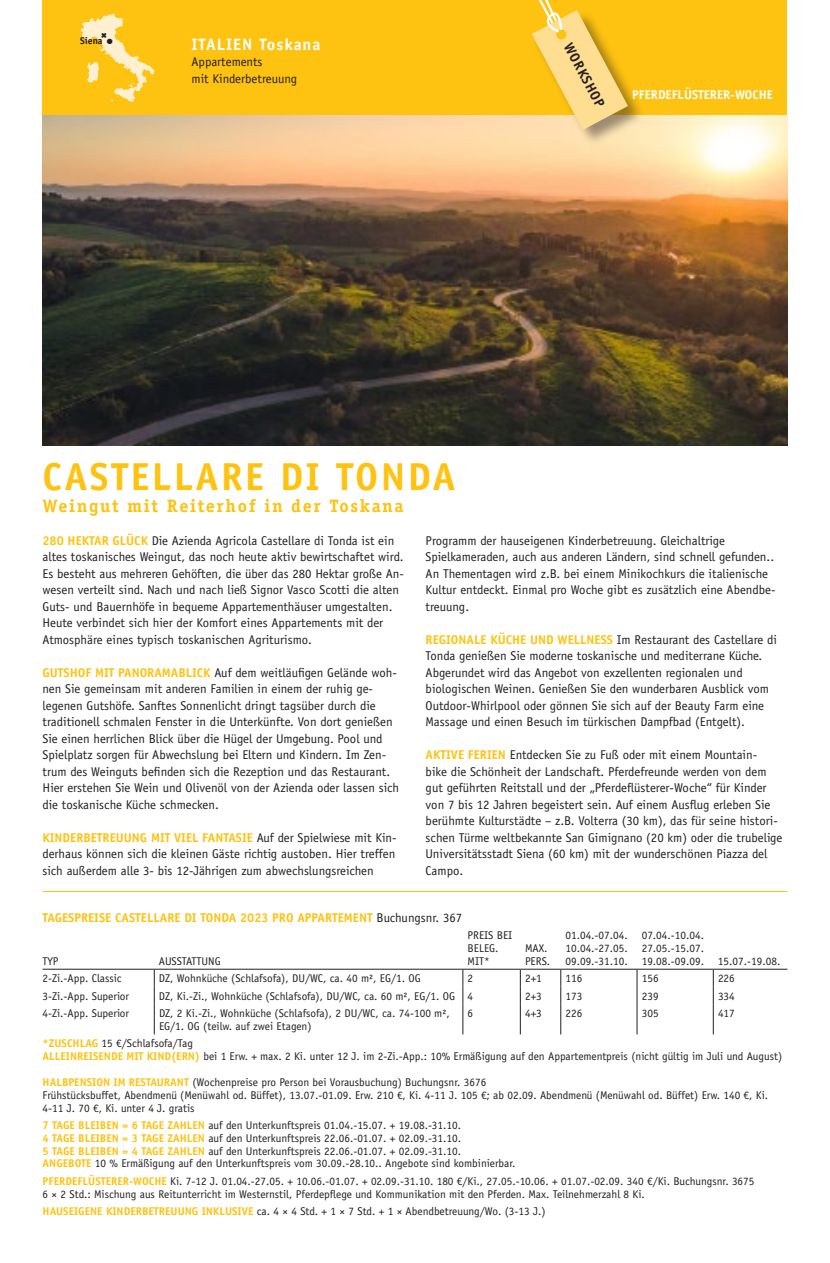
<style>
.page{position:relative;width:830px;height:1263px;background:#fff}
.page>*{position:absolute;margin:0;border:0;box-sizing:border-box;transform-origin:0 0}
.t1{font:700 39px "Officina Sans Std";letter-spacing:.06em;color:#fec210}
.t2{font:700 18px "Officina Serif Std";letter-spacing:.09em;color:#fec210}
.t3{font:700 16.5px "Officina Sans Std";letter-spacing:.06em;color:#fff}
.t4{font:700 14.1px "Officina Sans Std";color:#231f20}
.t5{font:12.75px/16.5px "Officina Sans Std";color:#231f20}
.t6{font:700 12.75px "Officina Sans Std";color:#fec210}
.t7{font:700 12.75px "Officina Sans Std";color:#fff}
.t8{font:11.25px/12.8px "Officina Sans Std";color:#231f20}
.t9{font:700 9.75px "Officina Sans Std";color:#231f20}
.t10{font:7.5px "Zapf Dingbats Std";color:#231f20}
.s1{font-weight:700;color:#fec210}
.s2{font-weight:400;color:#231f20}
</style>
<div class="page">
<div style="left:43px;top:0;width:744px;height:116px;background:#fec210"></div>
<img style="left:43px;top:116px;width:744px;height:330px">
<hr style="left:154px;top:1004px;width:1px;height:30px;background:#231f20">
<hr style="left:462px;top:1004px;width:1px;height:30px;background:#231f20">
<hr style="left:519px;top:1004px;width:1px;height:30px;background:#231f20">
<hr style="left:560px;top:1004px;width:1px;height:30px;background:#231f20">
<hr style="left:636px;top:1004px;width:1px;height:30px;background:#231f20">
<hr style="left:712px;top:1004px;width:1px;height:30px;background:#231f20">
<hr style="left:43px;top:969px;width:111px;height:1px;background:#231f20">
<hr style="left:154px;top:969px;width:308px;height:1px;background:#231f20">
<svg style="left:154px;top:969px;width:1px;height:35px"></svg>
<hr style="left:462px;top:969px;width:58px;height:1px;background:#231f20">
<svg style="left:462px;top:969px;width:1px;height:35px"></svg>
<hr style="left:520px;top:969px;width:40px;height:1px;background:#231f20">
<svg style="left:519px;top:969px;width:1px;height:35px"></svg>
<hr style="left:560px;top:969px;width:76px;height:1px;background:#231f20">
<svg style="left:560px;top:969px;width:1px;height:35px"></svg>
<hr style="left:636px;top:969px;width:77px;height:1px;background:#231f20">
<svg style="left:636px;top:969px;width:1px;height:35px"></svg>
<hr style="left:713px;top:969px;width:74px;height:1px;background:#231f20">
<svg style="left:712px;top:969px;width:1px;height:35px"></svg>
<hr style="left:43px;top:891px;width:744px;height:1px;background:#fec210">
<div style="left:531px;top:10px;width:113px;height:137px;background:#231f20;opacity:.45"></div>
<svg style="left:495px;top:0;width:133px;height:131px"></svg>
<svg style="left:80px;top:14px;width:74px;height:88px"></svg>
<p class="t9" style="left:80px;top:34px;width:24px">Siena</p>
<p class="t3" style="left:191px;top:34px;width:130px">ITALIEN Toskana</p>
<p class="t5" style="left:191px;top:53px;width:107px">Appartements<br>mit Kinderbetreuung</p>
<p class="t10" style="left:107px;top:38px;width:7px">●</p>
<p class="t4" style="left:575px;top:40px;width:73px;rotate:62deg">WORKSHOP</p>
<p class="t7" style="left:632px;top:87px;width:142px">PFERDEFLÜSTERER-WOCHE</p>
<h1 class="t1" style="left:43px;top:453px;width:414px">CASTELLARE DI TONDA</h1>
<h2 class="t2" style="left:43px;top:494px;width:362px">Weingut mit Reiterhof in der Toskana</h2>
<p class="t5" style="left:43px;top:532px;width:363px"><span class="s1">280 HEKTAR GLÜCK</span> Die Azienda Agricola Castellare di Tonda ist ein altes toskanisches Weingut, das noch heute aktiv bewirtschaftet wird.<br>Es besteht aus mehreren Gehöften, die über das 280 Hektar große An&shy;wesen verteilt sind. Nach und nach ließ Signor Vasco Scotti die alten Guts- und Bauernhöfe in bequeme Appartementhäuser umgestalten.<br>Heute verbindet sich hier der Komfort eines Appartements mit der Atmosphäre eines typisch toskanischen Agriturismo.</p>
<p class="t5" style="left:43px;top:664px;width:358px"><span class="s1">GUTSHOF MIT PANORAMABLICK</span> Auf dem weitläufigen Gelände woh‑ nen Sie gemeinsam mit anderen Familien in einem der ruhig ge&shy;legenen Gutshöfe. Sanftes Sonnenlicht dringt tagsüber durch die traditionell schmalen Fenster in die Unterkünfte. Von dort genießen Sie einen herrlichen Blick über die Hügel der Umgebung. Pool und Spielplatz sorgen für Abwechslung bei Eltern und Kindern. Im Zen&shy;trum des Weinguts befinden sich die Rezeption und das Restaurant.<br>Hier erstehen Sie Wein und Olivenöl von der Azienda oder lassen sich die toskanische Küche schmecken.</p>
<p class="t5" style="left:43px;top:829px;width:355px;text-align:justify"><span class="s1">KINDERBETREUUNG MIT VIEL FANTASIE</span> Auf der Spielwiese mit Kin&shy;derhaus können sich die kleinen Gäste richtig austoben. Hier treffen sich außerdem alle 3- bis 12-Jährigen zum abwechslungsreichen</p>
<p class="t5" style="left:425px;top:532px;width:351px">Programm der hauseigenen Kinderbetreuung. Gleichaltrige Spielkameraden, auch aus anderen Ländern, sind schnell gefunden..<br>An Thementagen wird z.B. bei einem Minikochkurs die italienische Kultur entdeckt. Einmal pro Woche gibt es zusätzlich eine Abendbe&shy;treuung.</p>
<p class="t5" style="left:425px;top:631px;width:353px"><span class="s1">REGIONALE KÜCHE UND WELLNESS</span> Im Restaurant des Castellare di Tonda genießen Sie moderne toskanische und mediterrane Küche.<br>Abgerundet wird das Angebot von exzellenten regionalen und biologischen Weinen. Genießen Sie den wunderbaren Ausblick vom Outdoor-Whirlpool oder gönnen Sie sich auf der Beauty Farm eine Massage und einen Besuch im türkischen Dampfbad (Entgelt).</p>
<p class="t5" style="left:425px;top:746px;width:358px"><span class="s1">AKTIVE FERIEN</span> Entdecken Sie zu Fuß oder mit einem Mountain-<br>bike die Schönheit der Landschaft. Pferdefreunde werden von dem gut geführten Reitstall und der „Pferdeflüsterer-Woche“ für Kinder von 7 bis 12 Jahren begeistert sein. Auf einem Ausflug erleben Sie berühmte Kulturstädte – z.B. Volterra (30 km), das für seine histori&shy;schen Türme weltbekannte San Gimignano (20 km) oder die trubelige Universitätsstadt Siena (60 km) mit der wunderschönen Piazza del Campo.</p>
<p class="t6" style="left:43px;top:909px;width:421px">TAGESPREISE CASTELLARE DI TONDA 2023 PRO APPARTEMENT <span class="s2">Buchungsnr. 367</span></p>
<p class="t8" style="left:43px;top:954px;width:18px">TYP</p>
<p class="t8" style="left:159px;top:954px;width:63px">AUSSTATTUNG</p>
<p class="t8" style="left:467px;top:929px;width:46px">PREIS BEI<br>BELEG.<br>MIT*</p>
<p class="t8" style="left:565px;top:929px;width:64px;text-align:justify">01.04.-07.04.<br>10.04.-27.05.<br>09.09.-31.10.</p>
<p class="t8" style="left:641px;top:929px;width:140px">07.04.-10.04.<br>27.05.-15.07.<br>19.08.-09.09. 15.07.-19.08.</p>
<p class="t8" style="left:524px;top:941px;width:27px">MAX.<br>PERS.</p>
<p class="t8" style="left:43px;top:972px;width:80px">2-Zi.-App. Classic</p>
<p class="t8" style="left:159px;top:972px;width:263px">DZ, Wohnküche (Schlafsofa), DU/WC, ca. 40 m², EG/1. OG</p>
<p class="t8" style="left:467px;top:972px;width:7px">2</p>
<p class="t8" style="left:524px;top:972px;width:18px">2+1</p>
<p class="t8" style="left:565px;top:972px;width:18px">116</p>
<p class="t8" style="left:641px;top:972px;width:18px">156</p>
<p class="t8" style="left:717px;top:972px;width:18px">226</p>
<p class="t8" style="left:43px;top:989px;width:88px">3-Zi.-App. Superior</p>
<p class="t8" style="left:159px;top:989px;width:315px">DZ, Ki.-Zi., Wohnküche (Schlafsofa), DU/WC, ca. 60 m², EG/1. OG 4</p>
<p class="t8" style="left:525px;top:989px;width:18px">2+3</p>
<p class="t8" style="left:565px;top:989px;width:18px">173</p>
<p class="t8" style="left:641px;top:989px;width:18px">239</p>
<p class="t8" style="left:717px;top:989px;width:18px">334</p>
<p class="t8" style="left:43px;top:1007px;width:88px">4-Zi.-App. Superior</p>
<p class="t8" style="left:159px;top:1007px;width:292px">DZ, 2 Ki.-Zi., Wohnküche (Schlafsofa), 2 DU/WC, ca. 74-100 m²,<br>EG/1. OG (teilw. auf zwei Etagen)</p>
<p class="t8" style="left:467px;top:1007px;width:7px">6</p>
<p class="t8" style="left:525px;top:1007px;width:18px">4+3</p>
<p class="t8" style="left:565px;top:1007px;width:18px">226</p>
<p class="t8" style="left:641px;top:1007px;width:18px">305</p>
<p class="t8" style="left:717px;top:1007px;width:18px">417</p>
<p class="t8" style="left:43px;top:1037px;width:741px"><span class="s1">*ZUSCHLAG</span> 15 €/Schlafsofa/Tag<br><span class="s1">ALLEINREISENDE MIT KIND(ERN)</span> bei 1 Erw. + max. 2 Ki. unter 12 J. im 2-Zi.-App.: 10% Ermäßigung auf den Appartementpreis (nicht gültig im Juli und August)</p>
<p class="t8" style="left:43px;top:1076px;width:726px"><span class="s1">HALBPENSION IM RESTAURANT</span> (Wochenpreise pro Person bei Vorausbuchung) Buchungsnr. 3676<br>Frühstücksbuffet, Abendmenü (Menüwahl od. Büffet), 13.07.-01.09. Erw. 210 €, Ki. 4-11 J. 105 €; ab 02.09. Abendmenü (Menüwahl od. Büffet) Erw. 140 €, Ki.<br>4-11 J. 70 €, Ki. unter 4 J. gratis</p>
<p class="t8" style="left:43px;top:1119px;width:474px"><span class="s1">7 TAGE BLEIBEN = 6 TAGE ZAHLEN</span> auf den Unterkunftspreis 01.04.-15.07. + 19.08.-31.10.<br><span class="s1">4 TAGE BLEIBEN = 3 TAGE ZAHLEN</span> auf den Unterkunftspreis 22.06.-01.07. + 02.09.-31.10.<br><span class="s1">5 TAGE BLEIBEN = 4 TAGE ZAHLEN</span> auf den Unterkunftspreis 22.06.-01.07. + 02.09.-31.10.<br><span class="s1">ANGEBOTE</span> 10 % Ermäßigung auf den Unterkunftspreis vom 30.09.-28.10.. Angebote sind kombinierbar.</p>
<p class="t8" style="left:43px;top:1174px;width:713px"><span class="s1">PFERDEFLÜSTERER-WOCHE</span> Ki. 7-12 J. 01.04.-27.05. + 10.06.-01.07. + 02.09.-31.10. 180 €/Ki., 27.05.-10.06. + 01.07.-02.09. 340 €/Ki. Buchungsnr. 3675<br>6 × 2 Std.: Mischung aus Reitunterricht im Westernstil, Pferdepflege und Kommunikation mit den Pferden. Max. Teilnehmerzahl 8 Ki.</p>
<p class="t8" style="left:43px;top:1205px;width:504px"><span class="s1">HAUSEIGENE KINDERBETREUUNG INKLUSIVE</span> ca. 4 × 4 Std. + 1 × 7 Std. + 1 × Abendbetreuung/Wo. (3-13 J.)</p>
</div>
